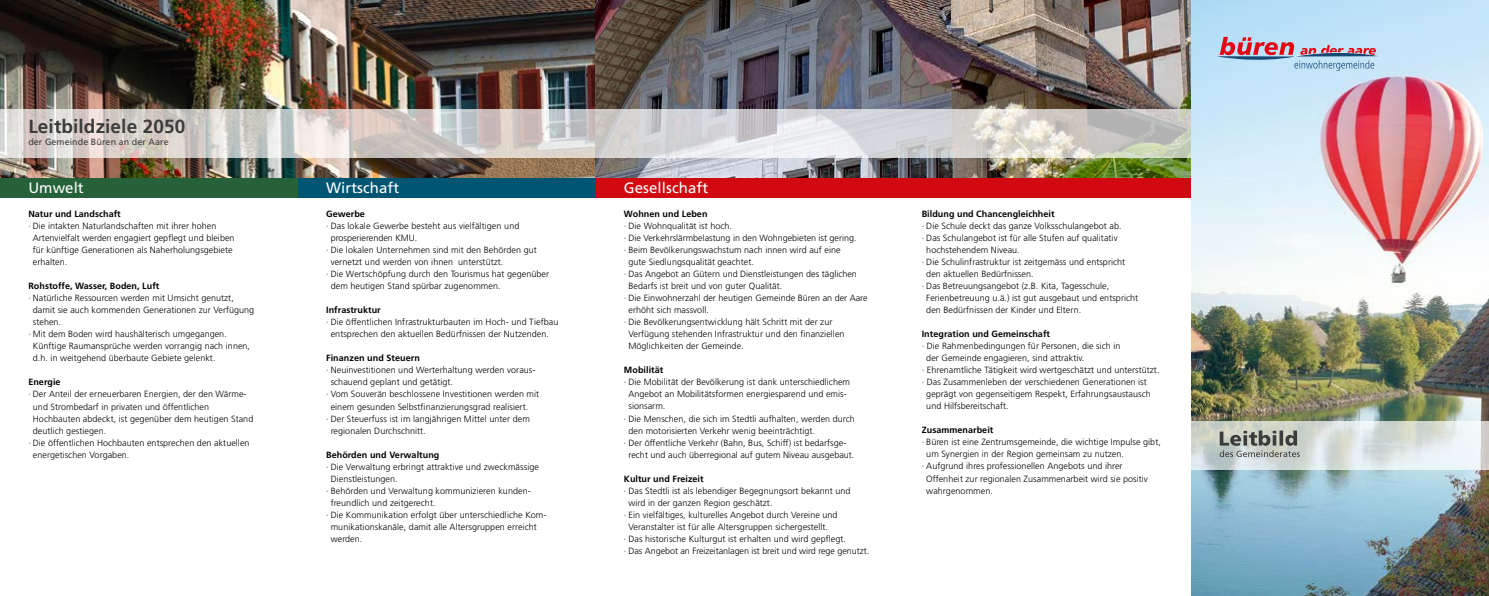
<style>
.page{position:relative;width:1489px;height:596px;background:#fff}
.page>*{position:absolute;margin:0;border:0;box-sizing:border-box;transform-origin:0 0}
.t1{font:700 19px "Frutiger LT Std";letter-spacing:.005em;color:#3c3c3b}
.t2{font:15px "Frutiger LT Std";letter-spacing:.005em;color:#fff}
.t3{font:300 9px/12px "Frutiger LT Std";letter-spacing:.005em;color:#000;text-align:center}
.t4{font:700 9px "Frutiger LT Std";letter-spacing:.005em;color:#000}
.t5{font:9px "Frutiger LT Std";letter-spacing:.005em;color:#3c3c3b}
</style>
<div class="page">
<img style="left:0;top:0;width:595px;height:178px">
<img style="left:595px;top:0;width:596px;height:178px">
<div style="left:595px;top:178px;width:610px;height:20px;background:#d00a10"></div>
<div style="left:0;top:178px;width:298px;height:20px;background:#26613a"></div>
<div style="left:298px;top:178px;width:297px;height:20px;background:#005572"></div>
<svg style="left:0;top:109px;width:1191px;height:48px;background:#d5d2cf"></svg>
<img style="left:1191px;top:0;width:297px;height:595px">
<svg style="left:1216px;top:37px;width:163px;height:34px;background:#b5b3c9"></svg>
<svg style="left:1191px;top:421px;width:297px;height:48px;background:#d9e0dd"></svg>
<svg style="left:1219px;top:430px;width:80px;height:27px;background:#9ba099"></svg>
<h1 class="t1" style="left:28px;top:115px;width:158px">Leitbildziele 2050</h1>
<p class="t5" style="left:28px;top:137px;width:142px">der Gemeinde Büren an der Aare</p>
<h2 class="t2" style="left:28px;top:179px;width:57px">Umwelt</h2>
<p class="t4" style="left:28px;top:209px;width:94px">Natur und Landschaft</p>
<p class="t3" style="left:33px;top:220px;width:203px;text-align:left;text-indent:-5px">· Die intakten Naturlandschaften mit ihrer hohen Artenvielfalt werden engagiert gepflegt und bleiben für künftige Generationen als Naherholungsgebiete erhalten.</p>
<p class="t4" style="left:28px;top:281px;width:132px">Rohstoffe, Wasser, Boden, Luft</p>
<p class="t3" style="left:28px;top:292px;width:207px">· Natürliche Ressourcen werden mit Umsicht genutzt,</p>
<p class="t3" style="left:33px;top:304px;width:223px">damit sie auch kommenden Generationen zur Verfügung</p>
<p class="t3" style="left:33px;top:316px;width:30px">stehen.</p>
<p class="t3" style="left:28px;top:328px;width:200px">· Mit dem Boden wird haushälterisch umgegangen.</p>
<p class="t3" style="left:33px;top:340px;width:219px">Künftige Raumansprüche werden vorrangig nach innen,</p>
<p class="t3" style="left:33px;top:352px;width:184px">d.h. in weitgehend überbaute Gebiete gelenkt.</p>
<p class="t4" style="left:28px;top:377px;width:34px">Energie</p>
<p class="t3" style="left:28px;top:388px;width:220px">· Der Anteil der erneuerbaren Energien, der den Wärme-</p>
<p class="t3" style="left:33px;top:400px;width:178px">und Strombedarf in privaten und öffentlichen</p>
<p class="t3" style="left:33px;top:412px;width:222px">Hochbauten abdeckt, ist gegenüber dem heutigen Stand</p>
<p class="t3" style="left:33px;top:424px;width:75px">deutlich gestiegen.</p>
<p class="t3" style="left:28px;top:436px;width:223px">· Die öffentlichen Hochbauten entsprechen den aktuellen</p>
<p class="t3" style="left:33px;top:448px;width:98px">energetischen Vorgaben.</p>
<h2 class="t2" style="left:326px;top:179px;width:75px">Wirtschaft</h2>
<p class="t4" style="left:326px;top:209px;width:40px">Gewerbe</p>
<p class="t3" style="left:326px;top:220px;width:195px">· Das lokale Gewerbe besteht aus vielfältigen und</p>
<p class="t3" style="left:331px;top:232px;width:88px">prosperierenden KMU.</p>
<p class="t3" style="left:326px;top:244px;width:212px">· Die lokalen Unternehmen sind mit den Behörden gut</p>
<p class="t3" style="left:331px;top:256px;width:174px">vernetzt und werden von ihnen unterstützt.</p>
<p class="t3" style="left:326px;top:268px;width:224px">· Die Wertschöpfung durch den Tourismus hat gegenüber</p>
<p class="t3" style="left:331px;top:280px;width:171px">dem heutigen Stand spürbar zugenommen.</p>
<p class="t4" style="left:326px;top:305px;width:56px">Infrastruktur</p>
<p class="t3" style="left:326px;top:316px;width:234px">· Die öffentlichen Infrastrukturbauten im Hoch- und Tiefbau entsprechen den aktuellen Bedürfnissen der Nutzenden.</p>
<p class="t4" style="left:326px;top:353px;width:95px">Finanzen und Steuern</p>
<p class="t3" style="left:326px;top:364px;width:211px">· Neuinvestitionen und Werterhaltung werden voraus-</p>
<p class="t3" style="left:331px;top:376px;width:124px">schauend geplant und getätigt.</p>
<p class="t3" style="left:326px;top:388px;width:214px">· Vom Souverän beschlossene Investitionen werden mit</p>
<p class="t3" style="left:331px;top:400px;width:199px">einem gesunden Selbstfinanzierungsgrad realisiert.</p>
<p class="t3" style="left:326px;top:412px;width:205px">· Der Steuerfuss ist im langjährigen Mittel unter dem</p>
<p class="t3" style="left:331px;top:424px;width:97px">regionalen Durchschnitt.</p>
<p class="t4" style="left:326px;top:449px;width:115px">Behörden und Verwaltung</p>
<p class="t3" style="left:326px;top:460px;width:214px">· Die Verwaltung erbringt attraktive und zweckmässige</p>
<p class="t3" style="left:331px;top:472px;width:69px">Dienstleistungen.</p>
<p class="t3" style="left:326px;top:484px;width:206px">· Behörden und Verwaltung kommunizieren kunden-</p>
<p class="t3" style="left:331px;top:496px;width:106px">freundlich und zeitgerecht.</p>
<p class="t3" style="left:326px;top:508px;width:222px">· Die Kommunikation erfolgt über unterschiedliche Kom-</p>
<p class="t3" style="left:331px;top:520px;width:208px">munikationskanäle, damit alle Altersgruppen erreicht</p>
<p class="t3" style="left:331px;top:532px;width:33px">werden.</p>
<h2 class="t2" style="left:624px;top:179px;width:86px">Gesellschaft</h2>
<p class="t4" style="left:624px;top:209px;width:85px">Wohnen und Leben</p>
<p class="t3" style="left:624px;top:220px;width:110px">· Die Wohnqualität ist hoch.</p>
<p class="t3" style="left:624px;top:232px;width:234px">· Die Verkehrslärmbelastung in den Wohngebieten ist gering.</p>
<p class="t3" style="left:624px;top:244px;width:218px">· Beim Bevölkerungswachstum nach innen wird auf eine</p>
<p class="t3" style="left:628px;top:256px;width:127px">gute Siedlungsqualität geachtet.</p>
<p class="t3" style="left:624px;top:268px;width:234px">· Das Angebot an Gütern und Dienstleistungen des täglichen</p>
<p class="t3" style="left:628px;top:280px;width:155px">Bedarfs ist breit und von guter Qualität.</p>
<p class="t3" style="left:624px;top:292px;width:245px">· Die Einwohnerzahl der heutigen Gemeinde Büren an der Aare</p>
<p class="t3" style="left:628px;top:304px;width:82px">erhöht sich massvoll.</p>
<p class="t3" style="left:624px;top:316px;width:210px">· Die Bevölkerungsentwicklung hält Schritt mit der zur</p>
<p class="t3" style="left:628px;top:328px;width:217px">Verfügung stehenden Infrastruktur und den finanziellen</p>
<p class="t3" style="left:628px;top:340px;width:117px">Möglichkeiten der Gemeinde.</p>
<p class="t4" style="left:624px;top:365px;width:41px">Mobilität</p>
<p class="t3" style="left:624px;top:376px;width:228px">· Die Mobilität der Bevölkerung ist dank unterschiedlichem</p>
<p class="t3" style="left:628px;top:388px;width:220px">Angebot an Mobilitätsformen energiesparend und emis-</p>
<p class="t3" style="left:628px;top:400px;width:38px">sionsarm.</p>
<p class="t3" style="left:624px;top:412px;width:232px">· Die Menschen, die sich im Stedtli aufhalten, werden durch</p>
<p class="t3" style="left:628px;top:424px;width:188px">den motorisierten Verkehr wenig beeinträchtigt.</p>
<p class="t3" style="left:624px;top:436px;width:224px">· Der öffentliche Verkehr (Bahn, Bus, Schiff) ist bedarfsge-</p>
<p class="t3" style="left:628px;top:448px;width:227px">recht und auch überregional auf gutem Niveau ausgebaut.</p>
<p class="t4" style="left:624px;top:473px;width:81px">Kultur und Freizeit</p>
<p class="t3" style="left:624px;top:484px;width:228px">· Das Stedtli ist als lebendiger Begegnungsort bekannt und</p>
<p class="t3" style="left:628px;top:496px;width:145px">wird in der ganzen Region geschätzt.</p>
<p class="t3" style="left:624px;top:508px;width:215px">· Ein vielfältiges, kulturelles Angebot durch Vereine und</p>
<p class="t3" style="left:628px;top:520px;width:201px">Veranstalter ist für alle Altersgruppen sichergestellt.</p>
<p class="t3" style="left:624px;top:532px;width:223px">· Das historische Kulturgut ist erhalten und wird gepflegt.</p>
<p class="t3" style="left:624px;top:544px;width:247px">· Das Angebot an Freizeitanlagen ist breit und wird rege genutzt.</p>
<p class="t4" style="left:921px;top:209px;width:134px">Bildung und Chancengleichheit</p>
<p class="t3" style="left:921px;top:220px;width:201px">· Die Schule deckt das ganze Volksschulangebot ab.</p>
<p class="t3" style="left:921px;top:232px;width:197px">· Das Schulangebot ist für alle Stufen auf qualitativ</p>
<p class="t3" style="left:926px;top:244px;width:95px">hochstehendem Niveau.</p>
<p class="t3" style="left:921px;top:256px;width:205px">· Die Schulinfrastruktur ist zeitgemäss und entspricht</p>
<p class="t3" style="left:926px;top:268px;width:109px">den aktuellen Bedürfnissen.</p>
<p class="t3" style="left:921px;top:280px;width:189px">· Das Betreuungsangebot (z.B. Kita, Tagesschule,</p>
<p class="t3" style="left:926px;top:292px;width:213px">Ferienbetreuung u.ä.) ist gut ausgebaut und entspricht</p>
<p class="t3" style="left:926px;top:304px;width:156px">den Bedürfnissen der Kinder und Eltern.</p>
<p class="t4" style="left:921px;top:329px;width:130px">Integration und Gemeinschaft</p>
<p class="t3" style="left:921px;top:340px;width:200px">· Die Rahmenbedingungen für Personen, die sich in</p>
<p class="t3" style="left:926px;top:352px;width:159px">der Gemeinde engagieren, sind attraktiv.</p>
<p class="t3" style="left:921px;top:364px;width:239px">· Ehrenamtliche Tätigkeit wird wertgeschätzt und unterstützt.</p>
<p class="t3" style="left:921px;top:376px;width:226px">· Das Zusammenleben der verschiedenen Generationen ist</p>
<p class="t3" style="left:926px;top:388px;width:226px">geprägt von gegenseitigem Respekt, Erfahrungsaustausch</p>
<p class="t3" style="left:926px;top:400px;width:84px">und Hilfsbereitschaft.</p>
<p class="t4" style="left:921px;top:425px;width:73px">Zusammenarbeit</p>
<p class="t3" style="left:921px;top:436px;width:241px">· Büren ist eine Zentrumsgemeinde, die wichtige Impulse gibt,</p>
<p class="t3" style="left:926px;top:448px;width:199px">um Synergien in der Region gemeinsam zu nutzen.</p>
<p class="t3" style="left:921px;top:460px;width:202px">· Aufgrund ihres professionellen Angebots und ihrer</p>
<p class="t3" style="left:926px;top:472px;width:223px">Offenheit zur regionalen Zusammenarbeit wird sie positiv</p>
<p class="t3" style="left:926px;top:484px;width:68px">wahrgenommen.</p>
</div>
